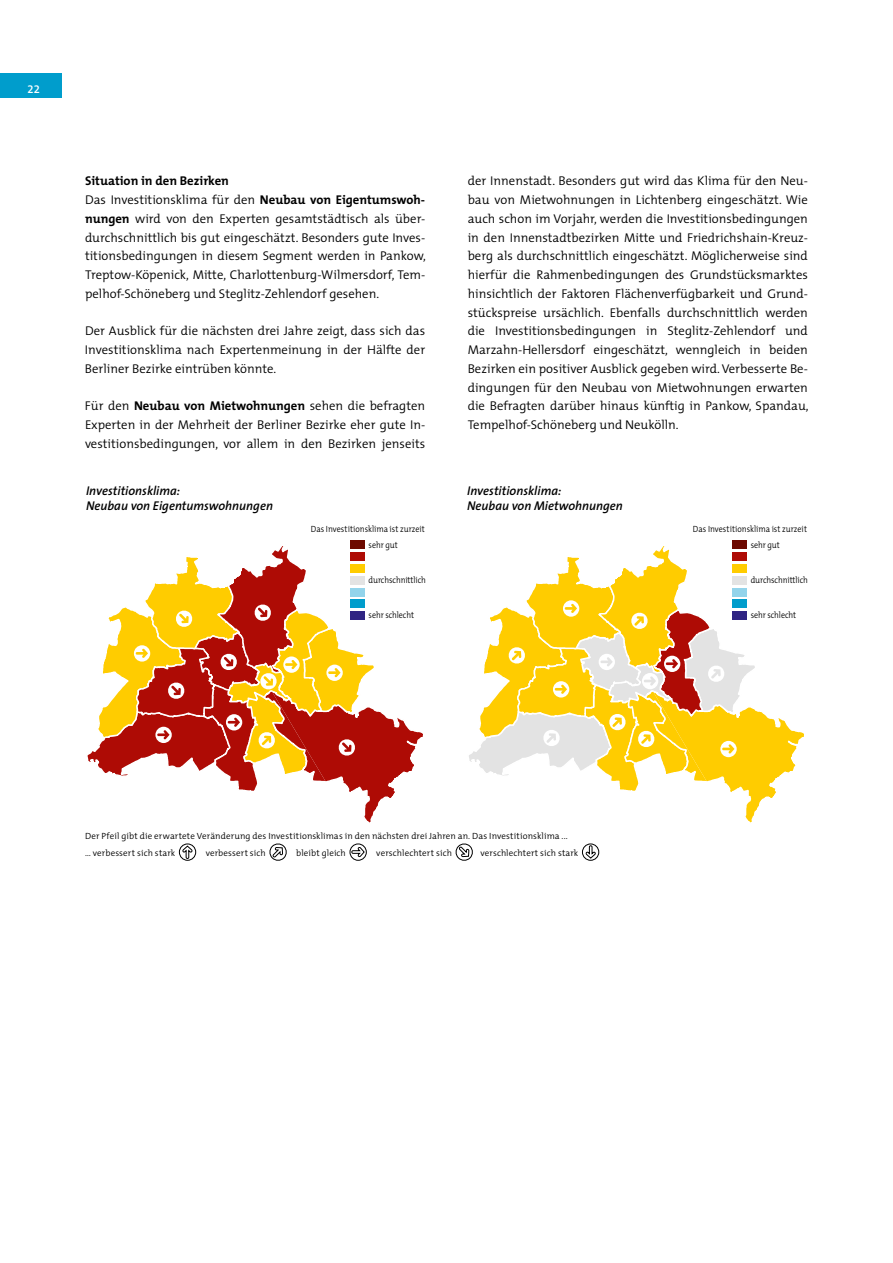
<style>
.page{position:relative;width:893px;height:1263px;background:#fff}
.page>*{position:absolute;margin:0;border:0;box-sizing:border-box;transform-origin:0 0}
.t1{font:300 12.75px/18.8px "The Mix";color:#000;text-align:justify}
.t2{font:italic 600 12.75px/15.3px "The Sans";color:#000}
.t3{font:11.25px "The Sans Semi Bold Expert";color:#fff}
.t4{font:300 9px/17px "The Mix";letter-spacing:.01em;color:#000}
.t5{font:300 9px "The Mix";letter-spacing:.01em;color:#000;scale:.9 1}
.t6{font:300 9px "The Mix";letter-spacing:-.01em;color:#000;scale:.9 1}
.s1{font-weight:700}
</style>
<div class="page">
<div style="left:0;top:73px;width:62px;height:24px;background:#009dcc"></div>
<svg style="left:469px;top:541px;width:335px;height:282px"></svg>
<svg style="left:87px;top:541px;width:336px;height:282px"></svg>
<svg style="left:179px;top:844px;width:17px;height:16px"></svg>
<svg style="left:269px;top:843px;width:18px;height:18px"></svg>
<svg style="left:350px;top:844px;width:17px;height:16px"></svg>
<svg style="left:455px;top:843px;width:18px;height:18px"></svg>
<svg style="left:582px;top:844px;width:17px;height:16px"></svg>
<p class="t3" style="left:28px;top:80px;width:14px">22</p>
<p class="t1" style="left:85px;top:171px;width:342px;text-align:left"><span class="s1">Situation in den Bezirken<br></span>Das Investitionsklima für den <span class="s1">Neubau von Eigentumswoh&shy;nungen</span> wird von den Experten gesamtstädtisch als über&shy;durchschnittlich bis gut eingeschätzt. Besonders gute Inves&shy;titionsbedingungen in diesem Segment werden in Pankow, Treptow-Köpenick, Mitte, Charlottenburg-Wilmersdorf, Tem&shy;pelhof-Schöneberg und Steglitz-Zehlendorf gesehen.</p>
<p class="t1" style="left:85px;top:321px;width:342px">Der Ausblick für die nächsten drei Jahre zeigt, dass sich das Investitionsklima nach Expertenmeinung in der Hälfte der Berliner Bezirke eintrüben könnte.</p>
<p class="t1" style="left:85px;top:396px;width:342px">Für den <span class="s1">Neubau von Mietwohnungen</span> sehen die befragten Experten in der Mehrheit der Berliner Bezirke eher gute In&shy;vestitionsbedingungen, vor allem in den Bezirken jenseits</p>
<p class="t2" style="left:86px;top:483px;width:188px">Investitionsklima:<br>Neubau von Eigentumswohnungen</p>
<p class="t5" style="left:311px;top:522px;width:128px">Das Investitionsklima ist zurzeit</p>
<p class="t5" style="left:369px;top:538px;width:34px">sehr gut</p>
<p class="t6" style="left:369px;top:573px;width:65px">durchschnittlich</p>
<p class="t6" style="left:369px;top:608px;width:52px">sehr schlecht</p>
<p class="t1" style="left:468px;top:171px;width:342px">der Innenstadt. Besonders gut wird das Klima für den Neu&shy;bau von Mietwohnungen in Lichtenberg eingeschätzt. Wie auch schon im Vorjahr, werden die Investitionsbedingungen in den Innenstadtbezirken Mitte und Friedrichshain-Kreuz&shy;berg als durchschnittlich eingeschätzt. Möglicherweise sind hierfür die Rahmenbedingungen des Grundstücksmarktes hinsichtlich der Faktoren Flächenverfügbarkeit und Grund&shy;stückspreise ursächlich. Ebenfalls durchschnittlich werden die Investitionsbedingungen in Steglitz-Zehlendorf und Marzahn-Hellersdorf eingeschätzt, wenngleich in beiden Bezirken ein positiver Ausblick gegeben wird.Verbesserte Be&shy;dingungen für den Neubau von Mietwohnungen erwarten die Befragten darüber hinaus künftig in Pankow, Spandau, Tempelhof-Schöneberg und Neukölln.</p>
<p class="t2" style="left:467px;top:483px;width:157px">Investitionsklima:<br>Neubau von Mietwohnungen</p>
<p class="t5" style="left:693px;top:522px;width:128px">Das Investitionsklima ist zurzeit</p>
<p class="t5" style="left:751px;top:538px;width:34px">sehr gut</p>
<p class="t6" style="left:751px;top:573px;width:65px">durchschnittlich</p>
<p class="t6" style="left:751px;top:608px;width:52px">sehr schlecht</p>
<p class="t4" style="left:85px;top:827px;width:484px">Der Pfeil gibt die erwartete Veränderung des Investitionsklimas in den nächsten drei Jahren an. Das Investitionsklima ... … verbessert sich stark</p>
<p class="t4" style="left:206px;top:844px;width:62px">verbessert sich</p>
<p class="t4" style="left:296px;top:844px;width:51px">bleibt gleich</p>
<p class="t4" style="left:376px;top:844px;width:77px">verschlechtert sich</p>
<p class="t4" style="left:480px;top:844px;width:99px">verschlechtert sich stark</p>
</div>
